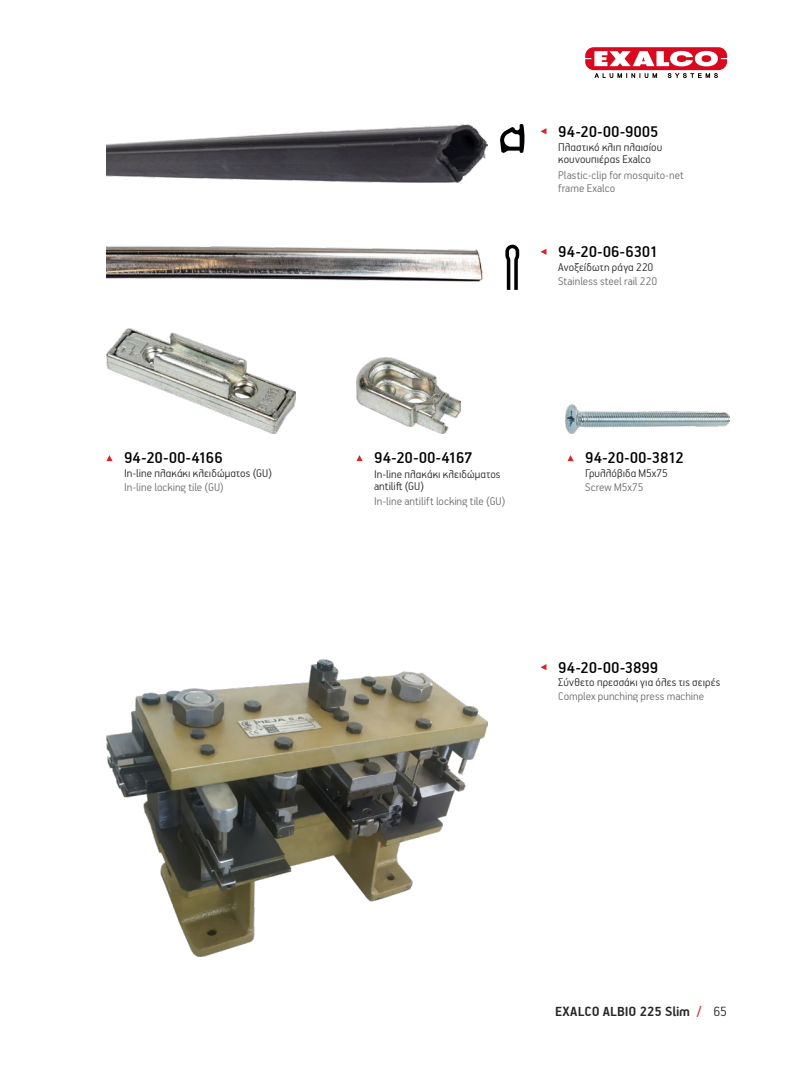
<style>
.page{position:relative;width:798px;height:1081px;background:#fff}
.page>*{position:absolute;margin:0;border:0;box-sizing:border-box;transform-origin:0 0}
.t1{font:500 17.5px "PF Handbook Pro";letter-spacing:-.01em;color:#000}
.t2{font:700 15px "PF Handbook Pro";letter-spacing:.005em;color:#282827}
.t3{font:300 12.5px/12.5px "PF Handbook Pro";letter-spacing:.01em;color:#282827}
.t4{font:300 12.5px/12.5px "PF Handbook Pro";color:#706f6f}
.s1{color:#db2325}
.s2{font-weight:300}
</style>
<div class="page">
<svg style="left:585px;top:47px;width:141px;height:31px"></svg>
<img style="left:106px;top:124px;width:381px;height:59px">
<svg style="left:500px;top:124px;width:24px;height:29px"></svg>
<img style="left:106px;top:660px;width:381px;height:297px">
<svg style="left:540px;top:249px;width:6px;height:6px"></svg>
<img style="left:106px;top:246px;width:377px;height:36px">
<svg style="left:505px;top:245px;width:14px;height:45px"></svg>
<svg style="left:567px;top:455px;width:6px;height:6px"></svg>
<svg style="left:540px;top:664px;width:6px;height:6px"></svg>
<svg style="left:540px;top:128px;width:6px;height:6px"></svg>
<svg style="left:356px;top:455px;width:6px;height:6px"></svg>
<svg style="left:106px;top:455px;width:7px;height:6px"></svg>
<img style="left:565px;top:404px;width:163px;height:29px">
<img style="left:356px;top:358px;width:104px;height:75px">
<img style="left:106px;top:328px;width:189px;height:105px">
<h1 class="t1" style="left:124px;top:447px;width:100px">94-20-00-4166</h1>
<p class="t3" style="left:124px;top:466px;width:149px">In-line πλακάκι κλειδώματος (GU)</p>
<p class="t4" style="left:124px;top:480px;width:101px">In-line locking tile (GU)</p>
<h1 class="t1" style="left:558px;top:120px;width:102px">94-20-00-9005</h1>
<p class="t3" style="left:558px;top:140px;width:105px">Πλαστικό κλιπ πλαισίου κουνουπιέρας Exalco</p>
<p class="t4" style="left:558px;top:169px;width:127px">Plastic-clip for mosquito-net frame Exalco</p>
<h1 class="t1" style="left:558px;top:241px;width:101px">94-20-06-6301</h1>
<p class="t3" style="left:558px;top:260px;width:97px">Ανοξείδωτη ράγα 220</p>
<p class="t4" style="left:558px;top:274px;width:100px">Stainless steel rail 220</p>
<h1 class="t1" style="left:374px;top:447px;width:100px">94-20-00-4167</h1>
<p class="t3" style="left:374px;top:467px;width:128px">In-line πλακάκι κλειδώματος antilift (GU)</p>
<p class="t4" style="left:374px;top:494px;width:133px">In-line antilift locking tile (GU)</p>
<h1 class="t1" style="left:585px;top:447px;width:100px">94-20-00-3812</h1>
<p class="t3" style="left:585px;top:466px;width:84px">Γρυλλόβιδα M5x75</p>
<p class="t4" style="left:585px;top:480px;width:60px">Screw M5x75</p>
<h1 class="t1" style="left:558px;top:656px;width:102px">94-20-00-3899</h1>
<p class="t3" style="left:558px;top:675px;width:163px">Σύνθετο πρεσσάκι για όλες τις σειρές</p>
<p class="t4" style="left:558px;top:689px;width:147px">Complex punching press machine</p>
<p class="t2" style="left:555px;top:1002px;width:173px">EXALCO ALBIO 225 Slim <span class="s1">/</span> <span class="s2">65</span></p>
</div>
